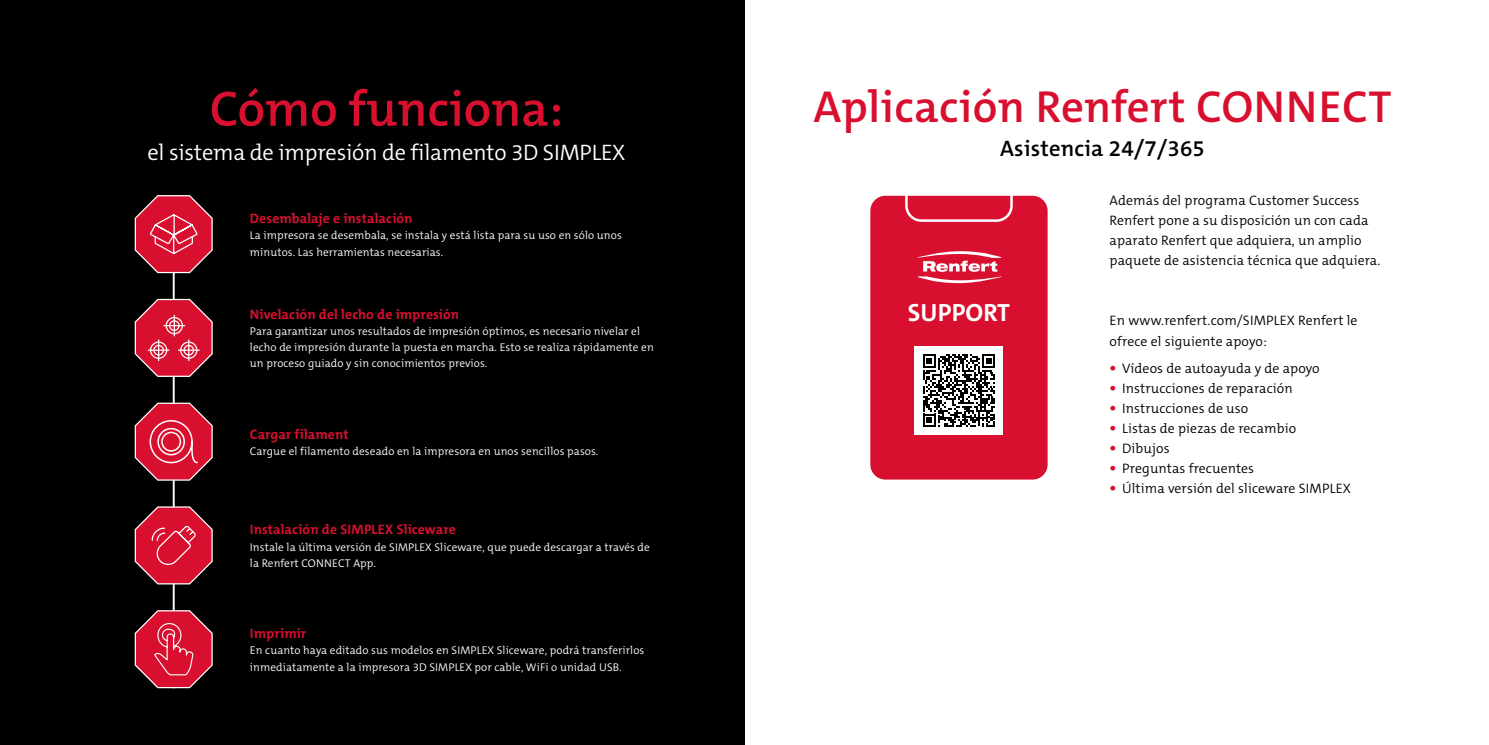
<style>
.page{position:relative;width:1489px;height:745px;background:#fff}
.page>*{position:absolute;margin:0;border:0;box-sizing:border-box;transform-origin:0 0}
.t1{font:600 50px "The Mix C5";color:#d80f2f}
.t2{font:600 45px "The Mix C5";letter-spacing:.01em;color:#d80f2f}
.t3{font:700 25px "The Mix C5";color:#fff}
.t4{font:300 22.5px "The Mix C5";letter-spacing:-.01em;color:#fff}
.t5{font:600 22.5px "The Mix C5";letter-spacing:.01em;color:#000}
.t6{font:300 13.75px/20px "The Mix C5";letter-spacing:.01em;color:#000}
.t7{font:700 13.75px "The Mix C5";letter-spacing:.005em;color:#d80f2f}
.t8{font:300 11.25px/16.2px "The Mix C5";letter-spacing:.01em;color:#fff}
.s1{font-weight:700;font-size:16.25px;color:#d80f2f}
</style>
<div class="page">
<div style="left:0;top:0;width:744px;height:744px;background:#000"></div>
<hr style="left:173px;top:198px;width:2px;height:489px;background:#fff">
<svg style="left:134px;top:195px;width:79px;height:78px"></svg>
<svg style="left:134px;top:505px;width:79px;height:79px"></svg>
<svg style="left:134px;top:608px;width:79px;height:80px"></svg>
<svg style="left:134px;top:401px;width:79px;height:80px"></svg>
<svg style="left:134px;top:297px;width:79px;height:80px"></svg>
<div style="left:870px;top:196px;width:177px;height:283px;background:#d80f2f;border-radius:15px"></div>
<svg style="left:917px;top:251px;width:85px;height:33px"></svg>
<div style="left:905px;top:170px;width:107px;height:52px;border:2px solid #fff;border-radius:15px"></div>
<div style="left:914px;top:346px;width:89px;height:89px;background:#fff"></div>
<svg style="left:923px;top:354px;width:72px;height:73px"></svg>
<h1 class="t1" style="left:210px;top:77px;width:355px">Cómo funciona:</h1>
<h3 class="t4" style="left:147px;top:138px;width:479px">el sistema de impresión de filamento 3D SIMPLEX</h3>
<p class="t7" style="left:250px;top:209px;width:164px">Desembalaje e instalación</p>
<p class="t8" style="left:250px;top:227px;width:373px">La impresora se desembala, se instala y está lista para su uso en sólo unos minutos. Las herramientas necesarias.</p>
<p class="t7" style="left:250px;top:305px;width:211px">Nivelación del lecho de impresión</p>
<p class="t8" style="left:250px;top:323px;width:405px">Para garantizar unos resultados de impresión óptimos, es necesario nivelar el lecho de impresión durante la puesta en marcha. Esto se realiza rápidamente en un proceso guiado y sin conocimientos previos.</p>
<p class="t7" style="left:250px;top:425px;width:100px">Cargar filament</p>
<p class="t8" style="left:250px;top:443px;width:350px">Cargue el filamento deseado en la impresora en unos sencillos pasos.</p>
<p class="t7" style="left:250px;top:520px;width:207px">Instalación de SIMPLEX Sliceware</p>
<p class="t8" style="left:250px;top:538px;width:401px">Instale la última versión de SIMPLEX Sliceware, que puede descargar a través de la Renfert CONNECT App.</p>
<p class="t7" style="left:250px;top:624px;width:58px">Imprimir</p>
<p class="t8" style="left:250px;top:642px;width:396px">En cuanto haya editado sus modelos en SIMPLEX Sliceware, podrá transferirlos inmediatamente a la impresora 3D SIMPLEX por cable, WiFi o unidad USB.</p>
<h2 class="t2" style="left:813px;top:78px;width:579px">Aplicación Renfert CONNECT</h2>
<h3 class="t5" style="left:1000px;top:134px;width:206px">Asistencia 24/7/365</h3>
<h3 class="t3" style="left:908px;top:296px;width:103px">SUPPORT</h3>
<p class="t6" style="left:1109px;top:191px;width:272px">Además del programa Customer Success Renfert pone a su disposición un con cada aparato Renfert que adquiera, un amplio paquete de asistencia técnica que adquiera.</p>
<p class="t6" style="left:1109px;top:311px;width:249px">En www.renfert.com/SIMPLEX Renfert le ofrece el siguiente apoyo:</p>
<p class="t6" style="left:1109px;top:358px;width:211px"><span class="s1">•</span> Vídeos de autoayuda y de apoyo</p>
<p class="t6" style="left:1109px;top:378px;width:185px"><span class="s1">•</span> Instrucciones de reparación</p>
<p class="t6" style="left:1109px;top:398px;width:140px"><span class="s1">•</span> Instrucciones de uso</p>
<p class="t6" style="left:1109px;top:418px;width:188px"><span class="s1">•</span> Listas de piezas de recambio</p>
<p class="t6" style="left:1109px;top:438px;width:62px"><span class="s1">•</span> Dibujos</p>
<p class="t6" style="left:1109px;top:458px;width:146px"><span class="s1">•</span> Preguntas frecuentes</p>
<p class="t6" style="left:1109px;top:478px;width:243px"><span class="s1">•</span> Última versión del sliceware SIMPLEX</p>
</div>
